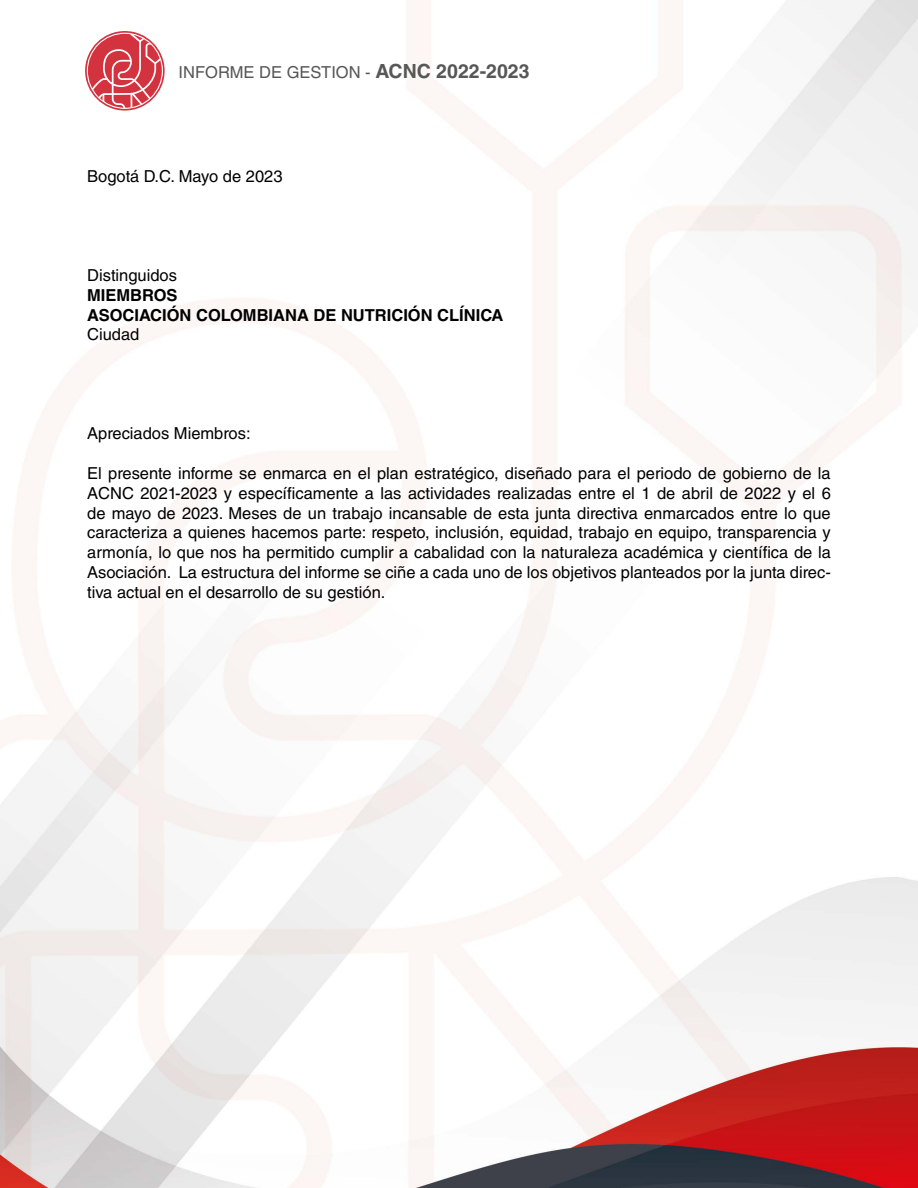
<style>
.page{position:relative;width:918px;height:1188px;background:#fff}
.page>*{position:absolute;margin:0;border:0;box-sizing:border-box;transform-origin:0 0}
.t1{font:16.5px/19.8px "Helvetica LT Std";color:#000;text-align:justify}
.t2{font:700 16.5px/19.8px "Helvetica LT Std";color:#000}
.t3{font:16.5px "Helvetica LT Std";color:#575756}
.s1{font-weight:700;font-size:19.5px}
</style>
<div class="page">
<img style="left:0;top:0;width:918px;height:1188px">
<svg style="left:85px;top:31px;width:80px;height:80px"></svg>
<svg style="left:87px;top:33px;width:76px;height:76px"></svg>
<p class="t3" style="left:179px;top:62px;width:352px">INFORME DE GESTION - <span class="s1">ACNC 2022-2023</span></p>
<p class="t1" style="left:87px;top:166px;width:197px">Bogotá D.C. Mayo de 2023</p>
<p class="t1" style="left:87px;top:265px;width:91px">Distinguidos</p>
<p class="t2" style="left:87px;top:285px;width:418px">MIEMBROS<br>ASOCIACIÓN COLOMBIANA DE NUTRICIÓN CLÍNICA</p>
<p class="t1" style="left:87px;top:325px;width:54px">Ciudad</p>
<p class="t1" style="left:87px;top:424px;width:165px">Apreciados Miembros:</p>
<p class="t1" style="left:87px;top:463px;width:745px">El presente informe se enmarca en el plan estratégico, diseñado para el periodo de gobierno de la ACNC 2021-2023 y específicamente a las actividades realizadas entre el 1 de abril de 2022 y el 6 de mayo de 2023. Meses de un trabajo incansable de esta junta directiva enmarcados entre lo que caracteriza a quienes hacemos parte: respeto, inclusión, equidad, trabajo en equipo, transparencia y armonía, lo que nos ha permitido cumplir a cabalidad con la naturaleza académica y científica de la Asociación. La estructura del informe se ciñe a cada uno de los objetivos planteados por la junta direc&shy;tiva actual en el desarrollo de su gestión.</p>
</div>
